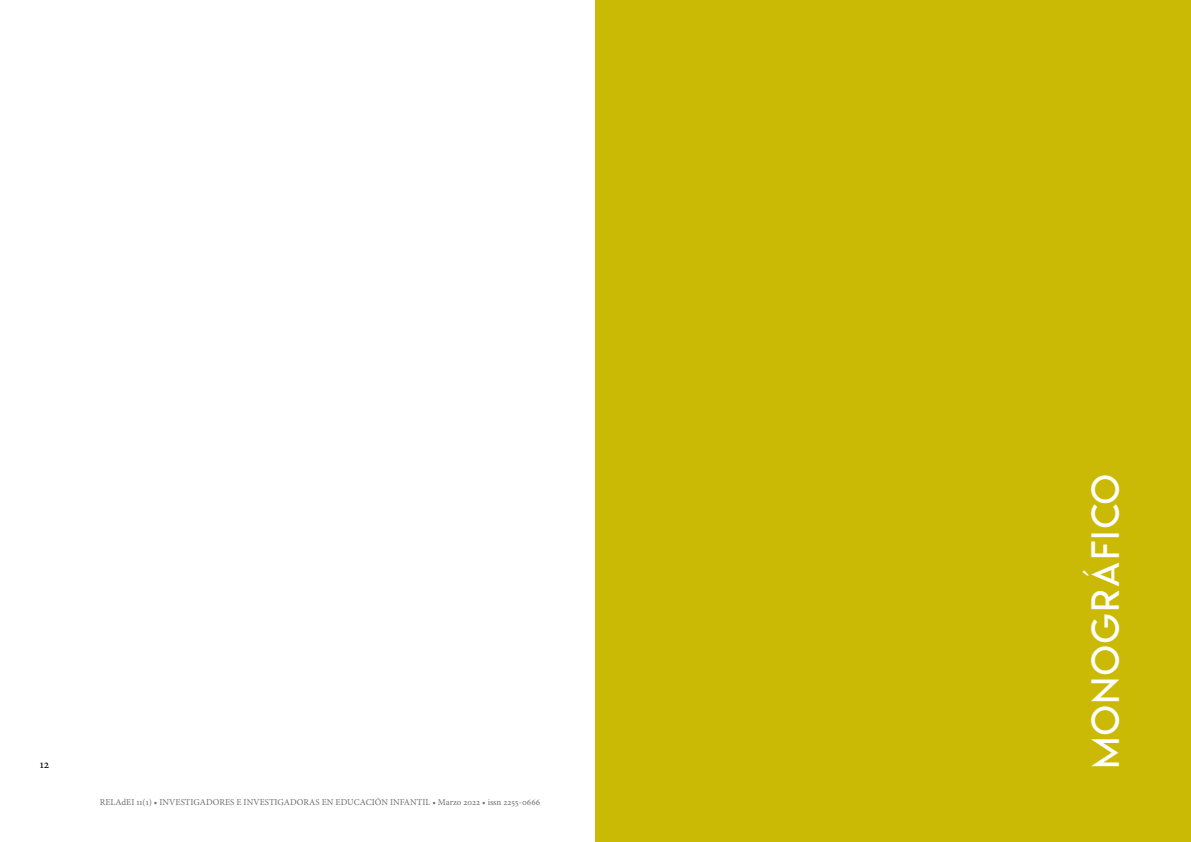
<style>
.page{position:relative;width:1191px;height:842px;background:#fff}
.page>*{position:absolute;margin:0;border:0;box-sizing:border-box;transform-origin:0 0}
.t1{font:37.8px "Lemon Milklight";letter-spacing:.07em;color:#fff}
.t2{font:12px "Minion Pro";color:#000}
.t3{font:9px "Minion Pro";color:#706f6f}
</style>
<div class="page">
<div style="left:595px;top:0;width:596px;height:842px;background:#caba05"></div>
<h2 class="t2" style="left:40px;top:756px;width:11px">12</h2>
<p class="t3" style="left:100px;top:796px;width:442px">RELAdEI 11(1) • INVESTIGADORES E INVESTIGADORAS EN EDUCACIÓN INFANTIL • Marzo 2022 • issn 2255-0666</p>
<h1 class="t1" style="left:1082px;top:768px;width:295px;rotate:-90deg">monográfico</h1>
</div>
